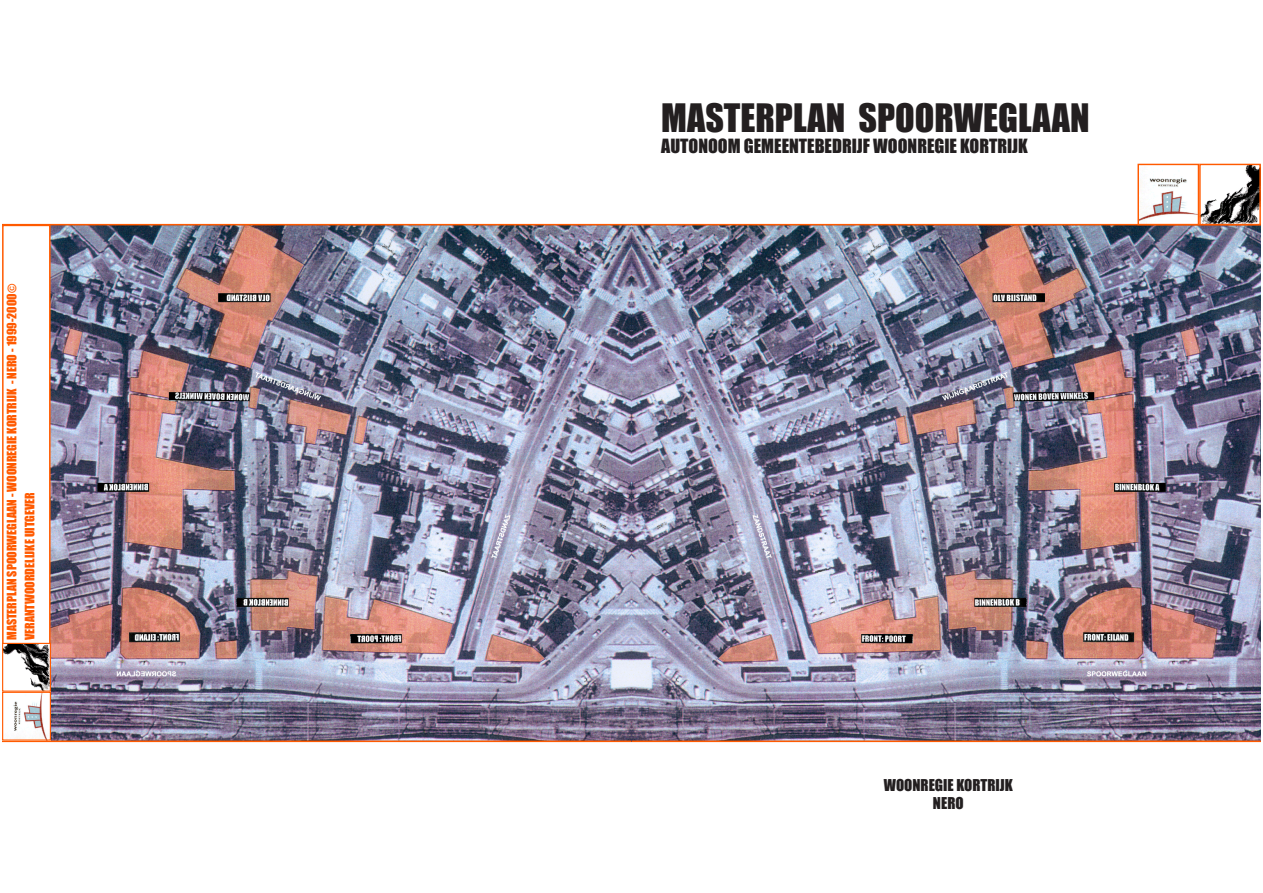
<style>
.page{position:relative;width:1263px;height:893px;background:#fff}
.page>*{position:absolute;margin:0;border:0;box-sizing:border-box;transform-origin:0 0}
.t1{font:36px "Impact";color:#231f20}
.t2{font:18px "Impact";color:#231f20}
.t3{font:15px/18px "Impact";color:#231f20;text-align:center}
.t4{font:12px/18px "Impact";color:#ff5a00}
</style>
<div class="page">
<img style="left:51px;top:225px;width:1209px;height:516px">
<img style="left:1139px;top:178px;width:58px;height:45px">
<div style="left:1137px;top:164px;width:62px;height:61px;border:1px solid #ff5a00"></div>
<img style="left:1201px;top:166px;width:58px;height:57px">
<div style="left:1199px;top:164px;width:62px;height:61px;border:1px solid #ff5a00"></div>
<hr style="left:631px;top:224px;width:630px;height:1px;background:#ff5a00">
<hr style="left:631px;top:741px;width:630px;height:1px;background:#ff5a00">
<hr style="left:2px;top:224px;width:629px;height:1px;background:#ff5a00">
<hr style="left:2px;top:741px;width:629px;height:1px;background:#ff5a00">
<div style="left:2px;top:225px;width:49px;height:444px;border:2px solid #ff5a00"></div>
<img style="left:4px;top:645px;width:45px;height:94px">
<div style="left:2px;top:692px;width:49px;height:49px;border:1px solid #ff5a00"></div>
<div style="left:2px;top:643px;width:49px;height:49px;border:1px solid #ff5a00"></div>
<p class="t4" style="left:3px;top:640px;width:357px;rotate:-90deg">MASTERPLAN SPOORWEGLAAN - WOONREGIE KORTRIJK - NERO - 1999-2000©<br>VERANTWOORDELIJKE UITGEVER</p>
<p class="t1" style="left:661px;top:89px;width:430px">MASTERPLAN SPOORWEGLAAN</p>
<p class="t2" style="left:661px;top:131px;width:368px">AUTONOOM GEMEENTEBEDRIJF WOONREGIE KORTRIJK</p>
<p class="t3" style="left:884px;top:776px;width:130px">WOONREGIE KORTRIJK<br>NERO</p>
</div>
